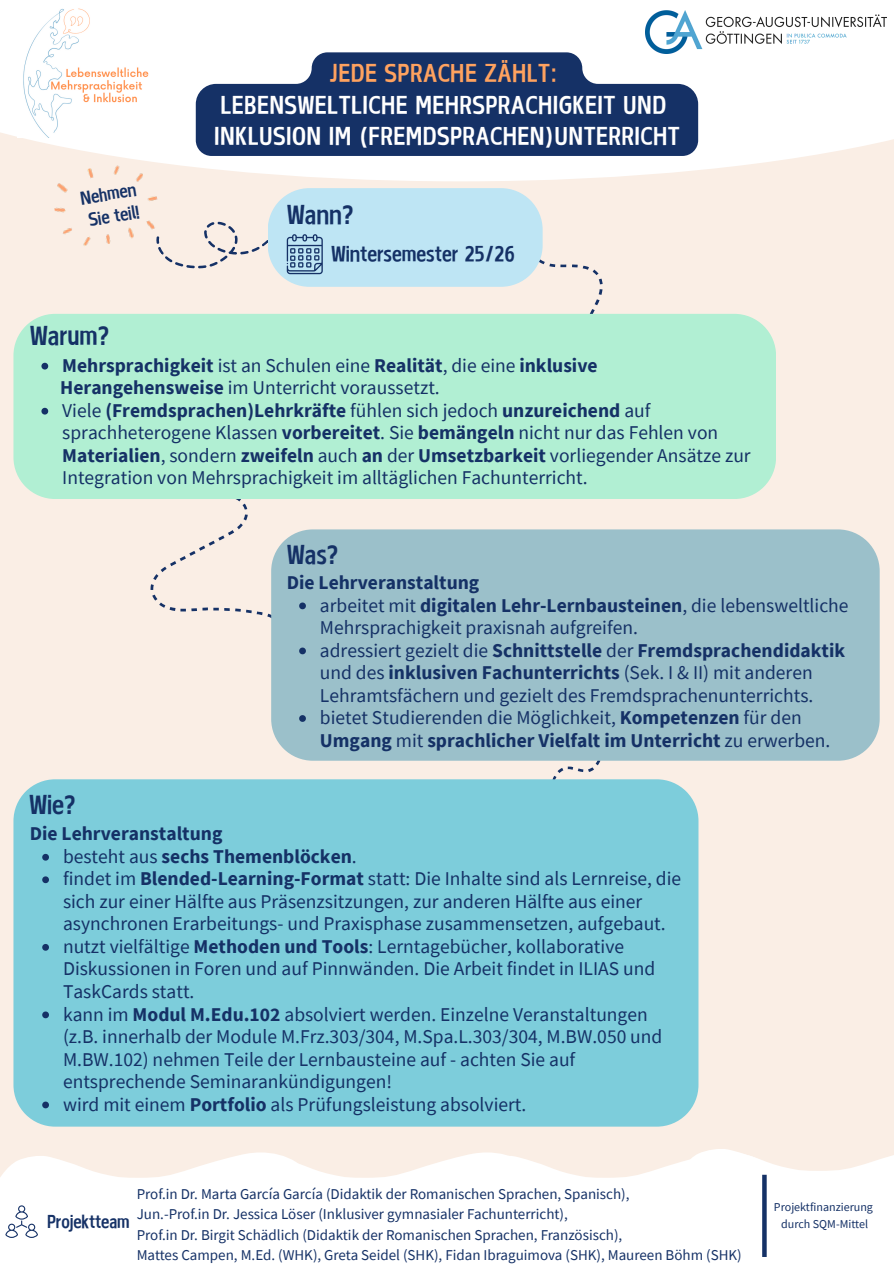
<style>
.page{position:relative;width:894px;height:1264px;background:#fff}
.page>*{position:absolute;margin:0;border:0;box-sizing:border-box;transform-origin:0 0}
.t1{font:24px "Canva Fu Gu Hei Latin";color:#153166}
.t2{font:22.5px/31.5px "Canva Fu Gu Hei Latin";letter-spacing:.02em;color:#fff;text-align:center}
.t3{font:19.5px/22.5px "Source Sans Pro";color:#153166}
.t4{font:700 19.5px "Source Sans Pro";color:#153166}
.t5{font:19.5px "Canva Fu Gu Hei Latin";color:#153166}
.t6{font:16.5px/22.5px "Canva Fu Gu Hei Latin";color:#153166;text-align:center}
.t7{font:15px/20.2px "Source Sans Pro";color:#153166}
.t8{font:12px "Source Sans Pro";color:#153166}
.s1{color:#ffa25f}
.s2{font-weight:400}
.s3{font-weight:700}
</style>
<div class="page">
<div style="left:0;top:0;width:893px;height:1263px;background:#faeee5"></div>
<div style="left:0;top:0;width:893px;height:181px;background:#fff"></div>
<div style="left:13px;top:314px;width:762px;height:185px;background:#b1efd3"></div>
<svg style="left:550px;top:760px;width:176px;height:19px"></svg>
<div style="left:271px;top:529px;width:608px;height:231px;background:#9bc0ca"></div>
<div style="left:13px;top:779px;width:685px;height:347px;background:#7dcddb"></div>
<img style="left:645px;top:10px;width:241px;height:42px">
<svg style="left:151px;top:169px;width:464px;height:186px"></svg>
<img style="left:47px;top:155px;width:118px;height:99px">
<img style="left:23px;top:8px;width:126px;height:129px">
<svg style="left:150px;top:493px;width:164px;height:169px"></svg>
<svg style="left:299px;top:715px;width:7px;height:7px"></svg>
<svg style="left:196px;top:52px;width:502px;height:104px;background:#374f7c"></svg>
<svg style="left:41px;top:363px;width:7px;height:6px"></svg>
<svg style="left:41px;top:408px;width:7px;height:6px"></svg>
<svg style="left:42px;top:853px;width:7px;height:7px"></svg>
<svg style="left:42px;top:876px;width:7px;height:7px"></svg>
<svg style="left:42px;top:943px;width:7px;height:7px"></svg>
<svg style="left:42px;top:1011px;width:7px;height:7px"></svg>
<svg style="left:42px;top:1101px;width:7px;height:7px"></svg>
<svg style="left:0;top:1149px;width:893px;height:114px;background:#fdfcfa"></svg>
<svg style="left:762px;top:1174px;width:4px;height:82px"></svg>
<p class="t6" style="left:78px;top:187px;width:58px;rotate:-9deg">Nehmen<br>Sie teil!</p>
<h4 class="t2" style="left:214px;top:57px;width:467px"><span class="s1">JEDE SPRACHE ZÄHLT:<br></span>LEBENSWELTLICHE MEHRSPRACHIGKEIT UND<br>INKLUSION IM (FREMDSPRACHEN)UNTERRICHT</h4>
<h3 class="t1" style="left:287px;top:202px;width:69px">Wann?</h3>
<p class="t5" style="left:331px;top:243px;width:185px">Wintersemester 25/26</p>
<h2 class="t1" style="left:30px;top:322px;width:81px">Warum?</h2>
<p class="t4" style="left:62px;top:352px;width:537px">Mehrsprachigkeit <span class="s2">ist an Schulen eine</span> Realität<span class="s2">, die eine</span> inklusive</p>
<h2 class="t3" style="left:60px;top:376px;width:381px"><span class="s3">Herangehensweise</span> im Unterricht voraussetzt.</h2>
<h4 class="t3" style="left:62px;top:398px;width:689px">Viele <span class="s3">(Fremdsprachen)Lehrkräfte</span> fühlen sich jedoch <span class="s3">unzureichend</span> auf sprachheterogene Klassen <span class="s3">vorbereitet</span>. Sie <span class="s3">bemängeln</span> nicht nur das Fehlen von <span class="s3">Materialien</span>, sondern <span class="s3">zweifeln</span> auch <span class="s3">an</span> der <span class="s3">Umsetzbarkeit</span> vorliegender Ansätze zur Integration von Mehrsprachigkeit im alltäglichen Fachunterricht.</h4>
<h4 class="t1" style="left:287px;top:541px;width:53px">Was?</h4>
<p class="t4" style="left:287px;top:570px;width:194px">Die Lehrveranstaltung</p>
<p class="t3" style="left:320px;top:593px;width:530px">arbeitet mit <span class="s3">digitalen Lehr-Lernbausteinen</span>, die lebensweltliche<br>Mehrsprachigkeit praxisnah aufgreifen.</p>
<h5 class="t3" style="left:320px;top:638px;width:526px">adressiert gezielt die <span class="s3">Schnittstelle</span> der <span class="s3">Fremdsprachendidaktik </span>und des <span class="s3">inklusiven Fachunterrichts</span> (Sek. I &amp; II) mit anderen<br>Lehramtsfächern und gezielt des Fremdsprachenunterrichts.</h5>
<p class="t3" style="left:320px;top:706px;width:512px">bietet Studierenden die Möglichkeit, <span class="s3">Kompetenzen</span> fü r den<br><span class="s3">Umgang</span> mit <span class="s3">sprachlicher Vielfalt im Unterricht</span> zu erwerben.</p>
<h4 class="t1" style="left:29px;top:792px;width:48px">Wie?</h4>
<p class="t4" style="left:30px;top:821px;width:194px">Die Lehrveranstaltung</p>
<h2 class="t4" style="left:63px;top:843px;width:295px"><span class="s2">besteht aus</span> sechs Themenblöcken<span class="s2">.</span></h2>
<h3 class="t3" style="left:63px;top:867px;width:619px">findet im <span class="s3">Blended-Learning-Format</span> statt: Die Inhalte sind als Lernreise, die sich zur einer Hälfte aus Präsenzsitzungen, zur anderen Hälfte aus einer asynchronen Erarbeitungs- und Praxisphase zusammensetzen, aufgebaut.</h3>
<h4 class="t3" style="left:63px;top:934px;width:593px">nutzt vielfältige <span class="s3">Methoden und Tools</span>: Lerntagebücher, kollaborative<br>Diskussionen in Foren und auf Pinnwänden. Die Arbeit findet in ILIAS und<br>TaskCards statt.</h4>
<h4 class="t3" style="left:63px;top:1002px;width:600px">kann im <span class="s3">Modul M.Edu.102</span> absolviert werden. Einzelne Veranstaltungen (z.B. innerhalb der Module M.Frz.303/304, M.Spa.L.303/304, M.BW.050 und M.BW.102) nehmen Teile der Lernbausteine auf - achten Sie auf entsprechende Seminarankündigungen!</h4>
<h4 class="t3" style="left:63px;top:1092px;width:465px">wird mit einem <span class="s3">Portfolio</span> als Prüfungsleistung absolviert.</h4>
<h2 class="t6" style="left:47px;top:1209px;width:84px">Projektteam</h2>
<h4 class="t7" style="left:137px;top:1183px;width:606px">Prof.in Dr. Marta García García (Didaktik der Romanischen Sprachen, Spanisch),<br>Jun.-Prof.in Dr. Jessica Löser (Inklusiver gymnasialer Fachunterricht),<br>Prof.in Dr. Birgit Schädlich (Didaktik der Romanischen Sprachen, Französisch),<br>Mattes Campen, M.Ed. (WHK), Greta Seidel (SHK), Fidan Ibraguimova (SHK), Maureen Böhm (SHK)</h4>
<h4 class="t8" style="left:773px;top:1199px;width:100px">Projektfinanzierung</h4>
<h4 class="t8" style="left:781px;top:1215px;width:88px">durch SQM-Mittel</h4>
</div>
